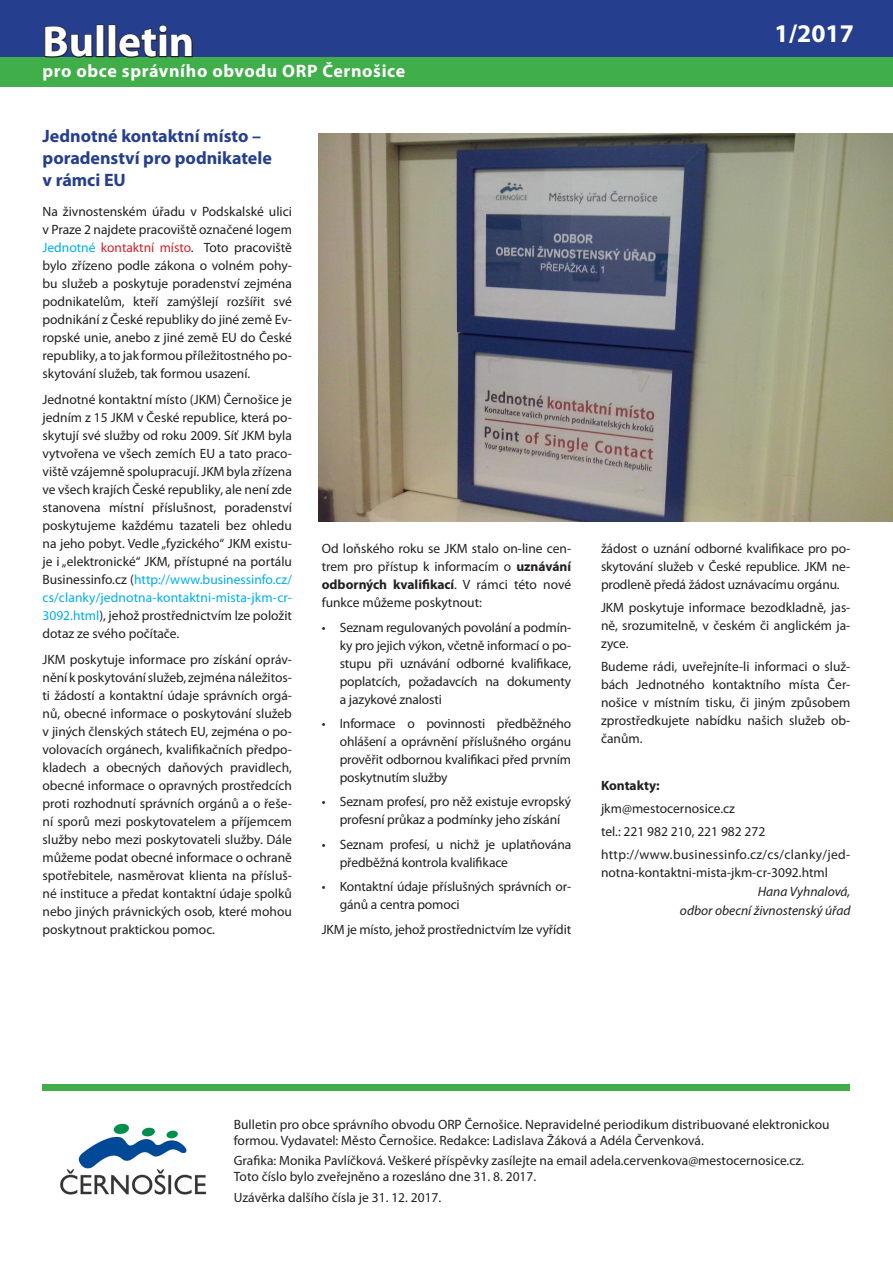
<style>
.page{position:relative;width:893px;height:1263px;background:#fff}
.page>*{position:absolute;margin:0;border:0;box-sizing:border-box;transform-origin:0 0}
.t1{font:700 43.5px "Myriad Pro";color:#fff}
.t2{font:700 25.5px "Myriad Pro";color:#fff}
.titulek_-_modrý{font:700 18px/21.6px "Myriad Pro";color:#253f8e}
.t3{font:700 18px "Myriad Pro";letter-spacing:.035em;color:#fff}
.text{font:13.5px/18px "Myriad Pro";color:#231f20;text-align:justify}
.podpis{font:italic 13.5px "Myriad Pro";color:#231f20}
.text-2{font:700 13.5px "Myriad Pro";color:#231f20}
.s1{color:#00aeef}
.s2{color:#d1232a}
.s3{font-weight:700}
</style>
<div class="page">
<div style="left:0;top:0;width:893px;height:58px;background:#253f8e"></div>
<div style="left:0;top:57px;width:893px;height:29px;background:#40ae49"></div>
<img style="left:319px;top:133px;width:574px;height:389px">
<div style="left:43px;top:1084px;width:807px;height:7px;background:#40ae49"></div>
<img style="left:60px;top:1123px;width:147px;height:72px">
<svg style="left:44px;top:26px;width:49px;height:32px"></svg>
<div style="left:96px;top:25px;width:8px;height:32px;border:2px solid #231f20"></div>
<div style="left:108px;top:25px;width:8px;height:32px;border:2px solid #231f20"></div>
<svg style="left:118px;top:25px;width:75px;height:33px"></svg>
<p class="t1" style="left:43px;top:13px;width:153px">Bulletin</p>
<p class="t3" style="left:43px;top:59px;width:364px">pro obce správního obvodu ORP Černošice</p>
<p class="titulek_-_modrý" style="left:43px;top:125px;width:231px">Jednotné kontaktní místo – poradenství pro podnikatele v rámci EU</p>
<p class="text" style="left:43px;top:202px;width:251px">Na živnostenském úřadu v Podskalské ulici v Praze 2 najdete pracoviště označené logem <span class="s1">Jednotné</span> <span class="s2">kontaktní místo</span>. Toto pracoviště bylo zřízeno podle zákona o volném pohy&shy;bu služeb a poskytuje poradenství zejména podnikatelům, kteří zamýšlejí rozšířit své podnikání z České republiky do jiné země Ev&shy;ropské unie, anebo z jiné země EU do České republiky, a to jak formou příležitostného po&shy;skytování služeb, tak formou usazení.</p>
<p class="text" style="left:43px;top:390px;width:251px">Jednotné kontaktní místo (JKM) Černošice je jedním z 15 JKM v České republice, která po&shy;skytují své služby od roku 2009. Síť JKM byla vytvořena ve všech zemích EU a tato praco&shy;viště vzájemně spolupracují. JKM byla zřízena ve všech krajích České republiky, ale není zde stanovena místní příslušnost, poradenství poskytujeme každému tazateli bez ohledu na jeho pobyt. Vedle „fyzického“ JKM existu&shy;je i „elektronické“ JKM, přístupné na portálu Businessinfo.cz (<span class="s1">http://www.businessinfo.cz/ cs/clanky/jednotna-kontaktni-mista-jkm-cr-3092.html</span>), jehož prostřednictvím lze položit dotaz ze svého počítače.</p>
<p class="text" style="left:43px;top:650px;width:251px">JKM poskytuje informace pro získání opráv&shy;nění kposkytování služeb, zejména náležitos&shy;ti žádostí a kontaktní údaje správních orgá&shy;nů, obecné informace o poskytování služeb v jiných členských státech EU, zejména o po&shy;volovacích orgánech, kvalifikačních předpo&shy;kladech a obecných daňových pravidlech, obecné informace o opravných prostředcích proti rozhodnutí správních orgánů a o řeše&shy;ní sporů mezi poskytovatelem a příjemcem služby nebo mezi poskytovateli služby. Dále můžeme podat obecné informace o ochraně spotřebitele, nasměrovat klienta na přísluš&shy;né instituce a předat kontaktní údaje spolků nebo jiných právnických osob, které mohou poskytnout praktickou pomoc.</p>
<p class="text" style="left:322px;top:539px;width:251px">Od loňského roku se JKM stalo on-line cen&shy;trem pro přístup k informacím o <span class="s3">uznávání odborných kvalifikací</span>. V rámci této nové funkce můžeme poskytnout:</p>
<p class="text" style="left:340px;top:618px;width:233px;text-indent:-18px">• Seznam regulovaných povolání a podmín&shy;ky pro jejich výkon, včetně informací o po&shy;stupu při uznávání odborné kvalifikace, poplatcích, požadavcích na dokumenty a jazykové znalosti</p>
<p class="text" style="left:340px;top:714px;width:233px;text-indent:-18px">• Informace o povinnosti předběžného ohlášení a oprávnění příslušného orgánu prověřit odbornou kvalifikaci před prvním poskytnutím služby</p>
<p class="text" style="left:322px;top:793px;width:251px;text-align:center">• Seznam profesí, pro něž existuje evropský profesní průkaz a podmínky jeho získání</p>
<p class="text" style="left:340px;top:835px;width:233px;text-indent:-18px">• Seznam profesí, u nichž je uplatňována předběžná kontrola kvalifikace</p>
<p class="text" style="left:340px;top:878px;width:233px;text-indent:-18px">• Kontaktní údaje příslušných správních or&shy;gánů a centra pomoci</p>
<p class="text" style="left:322px;top:920px;width:251px">JKM je místo, jehož prostřednictvím lze vyřídit</p>
<p class="t2" style="left:775px;top:16px;width:81px">1/2017</p>
<p class="text" style="left:601px;top:539px;width:251px">žádost o uznání odborné kvalifikace pro po&shy;skytování služeb v České republice. JKM ne&shy;prodleně předá žádost uznávacímu orgánu.</p>
<p class="text" style="left:601px;top:598px;width:251px">JKM poskytuje informace bezodkladně, jas&shy;ně, srozumitelně, v českém či anglickém ja&shy;zyce.</p>
<p class="text" style="left:601px;top:658px;width:251px">Budeme rádi, uveřejníte-li informaci o služ&shy;bách Jednotného kontaktního místa Čer&shy;nošice v místním tisku, či jiným způsobem zprostředkujete nabídku našich služeb ob&shy;čanům.</p>
<p class="text-2" style="left:601px;top:776px;width:60px">Kontakty:</p>
<p class="text" style="left:601px;top:799px;width:136px">jkm@mestocernosice.cz</p>
<p class="text" style="left:601px;top:822px;width:166px">tel.: 221 982 210, 221 982 272</p>
<p class="text" style="left:601px;top:845px;width:251px">http://www.businessinfo.cz/cs/clanky/jed&shy;notna-kontaktni-mista-jkm-cr-3092.html</p>
<p class="podpis" style="left:758px;top:883px;width:94px">Hana Vyhnalová,</p>
<p class="podpis" style="left:680px;top:902px;width:172px">odbor obecní živnostenský úřad</p>
<p class="text" style="left:234px;top:1116px;width:597px;line-height:16.2px">Bulletin pro obce správního obvodu ORP Černošice. Nepravidelné periodikum distribuované elektronickou formou. Vydavatel: Město Černošice. Redakce: Ladislava Žáková a Adéla Červenková.</p>
<p class="text" style="left:234px;top:1152px;width:572px;line-height:16.2px">Grafika: Monika Pavlíčková. Veškeré příspěvky zasílejte na email adela.cervenkova@mestocernosice.cz.<br>Toto číslo bylo zveřejněno a rozesláno dne 31. 8. 2017.</p>
<p class="text" style="left:234px;top:1188px;width:209px">Uzávěrka dalšího čísla je 31. 12. 2017.</p>
</div>
